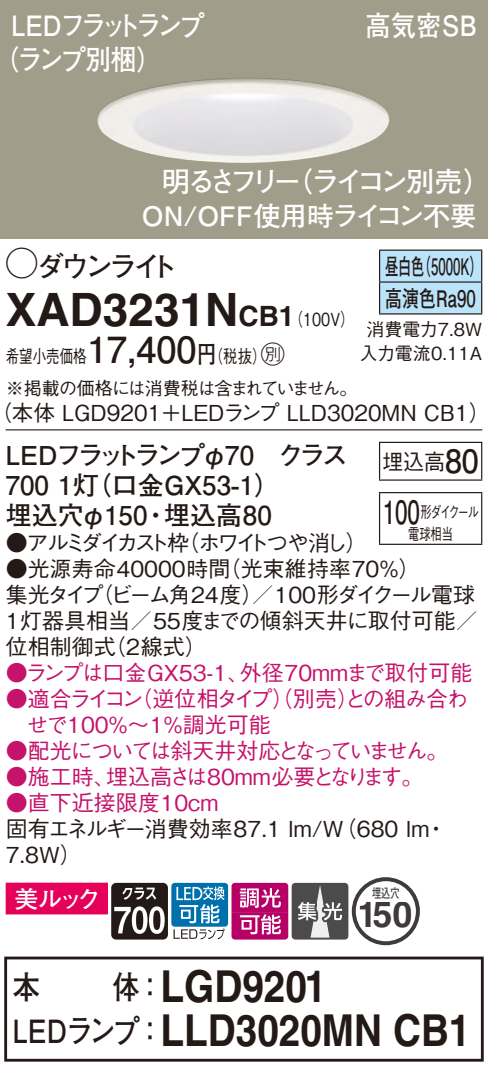
<style>
.page{position:relative;width:488px;height:1073px;background:#fff}
.page>*{position:absolute;margin:0;border:0;box-sizing:border-box;transform-origin:0 0}
.t1{font:700 46px "Helvetica LT Std";color:#231916}
.t2{font:700 44px/44px "Helvetica LT Std";color:#231916;scale:.88 1}
.t3{font:700 36px "Helvetica LT Std";color:#3e3a39}
.t4{font:700 32px "Futo Go B101 Pro";color:#231916;scale:.85 1}
.t5{font:700 28px/34px "Futo Go B101 Pro";letter-spacing:-.12em;color:#fff;scale:.9 1}
.t6{font:700 28px "Futo Go B101 Pro";letter-spacing:-.185em;color:#fff}
.t7{font:700 28px "Futo Go B101 Pro";letter-spacing:-.15em;color:#231916}
.t8{font:700 26.8px "Futo Go B101 Pro";letter-spacing:-.005em;color:#fff}
.t9{font:700 26px/30px "Futo Go B101 Pro";color:#231916}
.t10{font:24px "Futo Go B101 Pro Bold 90 pv RKSJ H";color:#fff}
.t11{font:700 22.8px/32px "Futo Go B101 Pro";color:#231916;scale:.58 1}
.t12{font:500 22px/26px "Gothic BBB Pro";color:#231916}
.t13{font:500 22px "Gothic BBB Pro";color:#c5126b}
.t14{font:500 22px/26px "Gothic BBB Pro";letter-spacing:-.045em;color:#c5126b}
.t15{font:500 22px "Gothic BBB Pro";letter-spacing:-.11em;color:#c5126b}
.t16{font:500 22px "Gothic BBB Pro";letter-spacing:-.165em;color:#231916}
.t17{font:500 22px "Gothic BBB Pro";color:#231916;scale:.95 1}
.t18{font:500 18px/31.6px "Gothic BBB Pro";letter-spacing:-.035em;color:#231916;scale:.75 1}
.t19{font:500 18px/24px "Gothic BBB Pro";color:#231916;text-align:center}
.t20{font:500 16px/22px "Gothic BBB Pro";letter-spacing:-.11em;color:#231916;text-align:center;scale:.7 1}
.t21{font:13.2px "Futo Go B101 Pro Bold 90 pv RKSJ H";color:#3f3b3a;scale:.7 1}
.s1{font-family:"Ford Classification 1";font-weight:400;font-size:32px}
.s2{font-size:28px}
.s3{font-family:"Gothic BBB Pro";font-weight:500;font-size:18px}
.s4{font-family:"Futo Go B101 Pro";font-weight:700;font-size:36px}
.s5{font-family:"Futo Go B101 Pro";font-weight:700;font-size:24px}
.s6{font-family:"Ford Classification 1";font-weight:400;font-size:24px}
.s7{font-family:"Futo Go B101 Pro";font-weight:700;font-size:32px}
.s8{color:#251b18}
.s9{font-family:"Futo Go B101 Pro";font-size:32px}
</style>
<div class="page">
<div style="left:0;top:0;width:488px;height:238px;background:#a19d8b"></div>
<img style="left:97px;top:78px;width:293px;height:85px">
<div style="left:380px;top:251px;width:101px;height:62px;background:#bbe3f9"></div>
<hr style="left:379px;top:249px;width:103px;height:2px;background:#231916">
<hr style="left:379px;top:251px;width:1px;height:30px;background:#231916">
<hr style="left:481px;top:251px;width:1px;height:30px;background:#231916">
<hr style="left:379px;top:281px;width:103px;height:2px;background:#231916">
<hr style="left:379px;top:283px;width:1px;height:30px;background:#231916">
<hr style="left:481px;top:283px;width:1px;height:30px;background:#231916">
<hr style="left:379px;top:313px;width:103px;height:1px;background:#231916">
<hr style="left:6px;top:429px;width:476px;height:1px;background:#231916">
<hr style="left:379px;top:443px;width:1px;height:36px;background:#231916">
<hr style="left:379px;top:442px;width:103px;height:1px;background:#231916">
<hr style="left:481px;top:443px;width:1px;height:36px;background:#231916">
<hr style="left:379px;top:479px;width:103px;height:2px;background:#231916">
<hr style="left:379px;top:493px;width:1px;height:50px;background:#231916">
<hr style="left:379px;top:492px;width:103px;height:1px;background:#231916">
<hr style="left:481px;top:493px;width:1px;height:50px;background:#231916">
<hr style="left:379px;top:543px;width:103px;height:2px;background:#231916">
<div style="left:171px;top:882px;width:57px;height:44px;background:#0070ac;border-radius:3px"></div>
<svg style="left:6px;top:882px;width:218px;height:57px"></svg>
<svg style="left:231px;top:877px;width:189px;height:68px"></svg>
<div style="left:4px;top:956px;width:479px;height:105px;border:3px solid #231916"></div>
<p class="t5" style="left:-7px;top:5px;width:236px;text-indent:18px">LEDフラットランプ（ランプ別梱）</p>
<p class="t5" style="left:365px;top:5px;width:125px">高気密SB</p>
<p class="t6" style="left:162px;top:159px;width:330px">明るさフリー（ライコン別売）</p>
<p class="t8" style="left:142px;top:195px;width:336px">ON/OFF使用時ライコン不要</p>
<p class="t7" style="left:6px;top:244px;width:174px"><span class="s1">A</span>ダウンライト</p>
<h1 class="t1" style="left:6px;top:281px;width:350px">XAD3231N<span class="s2">CB1</span><span class="s3">（100V）</span></h1>
<p class="t18" style="left:6px;top:338px;width:470px">希望小売価格<span class="s4">17,400</span><span class="s5">円</span>（税抜）<span class="s6">C<br></span>※掲載の価格には消費税は含まれていません。</p>
<p class="t12" style="left:-10px;top:397px;width:501px">（本体 LGD9201＋LEDランプ LLD3020MN CB1）</p>
<p class="t11" style="left:385px;top:247px;width:170px">昼白色（5000K）高演色Ra90</p>
<p class="t19" style="left:359px;top:315px;width:124px">消費電力7.8W入力電流0.11A</p>
<p class="t9" style="left:6px;top:436px;width:343px">LEDフラットランプφ70　クラス<br>700 1灯（口金GX53-1）<br>埋込穴φ150・埋込高80</p>
<p class="t16" style="left:6px;top:525px;width:363px">●アルミダイカスト枠（ホワイトつや消し）</p>
<p class="t12" style="left:6px;top:553px;width:473px">●光源寿命40000時間（光束維持率70％）<br>集光タイプ（ビーム角24度）／100形ダイクール電球<br>1灯器具相当／55度までの傾斜天井に取付可能／位相制御式（2線式）</p>
<p class="t13" style="left:6px;top:655px;width:468px">●ランプは口金GX53-1、外径70mmまで取付可能</p>
<p class="t14" style="left:27px;top:683px;width:443px;text-indent:-21px">●適合ライコン（逆位相タイプ）（別売）との組み合わせで100％〜1％調光可能</p>
<p class="t15" style="left:6px;top:733px;width:444px">●配光については斜天井対応となっていません。</p>
<p class="t13" style="left:6px;top:759px;width:419px">●施工時、埋込高さは80mm必要となります。</p>
<p class="t13" style="left:6px;top:785px;width:214px">●直下近接限度10cm</p>
<p class="t12" style="left:6px;top:813px;width:443px">固有エネルギー消費効率87.1 lm/W（680 lm・<br>7.8W）</p>
<p class="t17" style="left:382px;top:443px;width:103px">埋込高<span class="s7">80</span></p>
<p class="t20" style="left:382px;top:498px;width:139px"><span class="s7">100</span>形ダイクール電球相当</p>
<p class="t10" style="left:14px;top:879px;width:88px">美ルック</p>
<p class="t21" style="left:372px;top:882px;width:41px">埋込穴</p>
<h3 class="t3" style="left:357px;top:892px;width:57px"><span class="s8">1</span>50</h3>
<h2 class="t2" style="left:13px;top:963px;width:521px;text-indent:100px"><span class="s9">体：</span>LGD9201<br><span class="s9">LEDランプ：</span>LLD3020MN CB1</h2>
<h3 class="t4" style="left:13px;top:961px;width:34px">本</h3>
</div>
